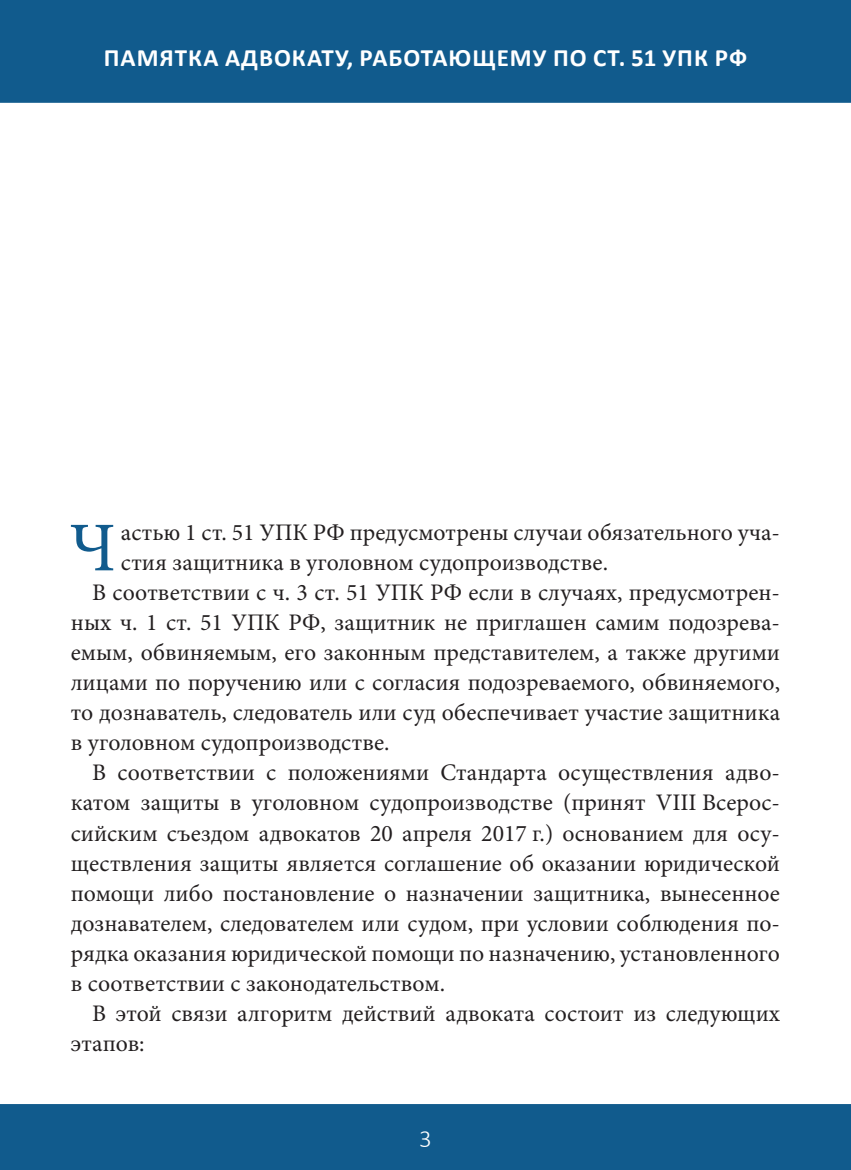
<style>
.page{position:relative;width:851px;height:1170px;background:#fff}
.page>*{position:absolute;margin:0;border:0;box-sizing:border-box;transform-origin:0 0}
.text_Bukva{font:70px "Minion Pro";color:#115b8d}
.t1{font:700 25px "Calibri";letter-spacing:.04em;color:#fff}
.t2{font:300 25px "Calibri";color:#fff}
.text{font:23.75px/30px "Minion Pro";color:#231f20;text-align:justify}
.text_Bukva-2{font:23.75px/30px "Minion Pro";color:#231f20}
</style>
<div class="page">
<div style="left:0;top:0;width:850px;height:103px;background:#115b8d;border:2px solid #115b8d"></div>
<div style="left:0;top:1103px;width:850px;height:66px;background:#115b8d;border:2px solid #115b8d"></div>
<p class="t1" style="left:104px;top:40px;width:644px">ПАМЯТКА АДВОКАТУ, РАБОТАЮЩЕМУ ПО СТ. 51 УПК РФ</p>
<p class="text_Bukva" style="left:70px;top:501px;width:48px">Ч</p>
<p class="text_Bukva-2" style="left:121px;top:518px;width:660px">астью 1 ст. 51 УПК РФ предусмотрены случаи обязательного уча&shy;стия защитника в уголовном судопроизводстве.</p>
<p class="text" style="left:71px;top:578px;width:710px;text-indent:21px">В соответствии с ч. 3 ст. 51 УПК РФ если в случаях, предусмотрен&shy;ных ч. 1 ст. 51 УПК РФ, защитник не приглашен самим подозрева&shy;емым, обвиняемым, его законным представителем, а также другими лицами по поручению или с согласия подозреваемого, обвиняемого, то дознаватель, следователь или суд обеспечивает участие защитника в уголовном судопроизводстве.</p>
<p class="text" style="left:71px;top:758px;width:710px;text-indent:21px">В соответствии с положениями Стандарта осуществления адво&shy;катом защиты в уголовном судопроизводстве (принят VIII Всерос&shy;сийским съездом адвокатов 20 апреля 2017 г.) основанием для осу&shy;ществления защиты является соглашение об оказании юридической помощи либо постановление о назначении защитника, вынесенное дознавателем, следователем или судом, при условии соблюдения по&shy;рядка оказания юридической помощи по назначению, установленного в соответствии с законодательством.</p>
<p class="text" style="left:71px;top:998px;width:710px;text-indent:21px">В этой связи алгоритм действий адвоката состоит из следующих этапов:</p>
<p class="t2" style="left:419px;top:1123px;width:14px">3</p>
</div>
